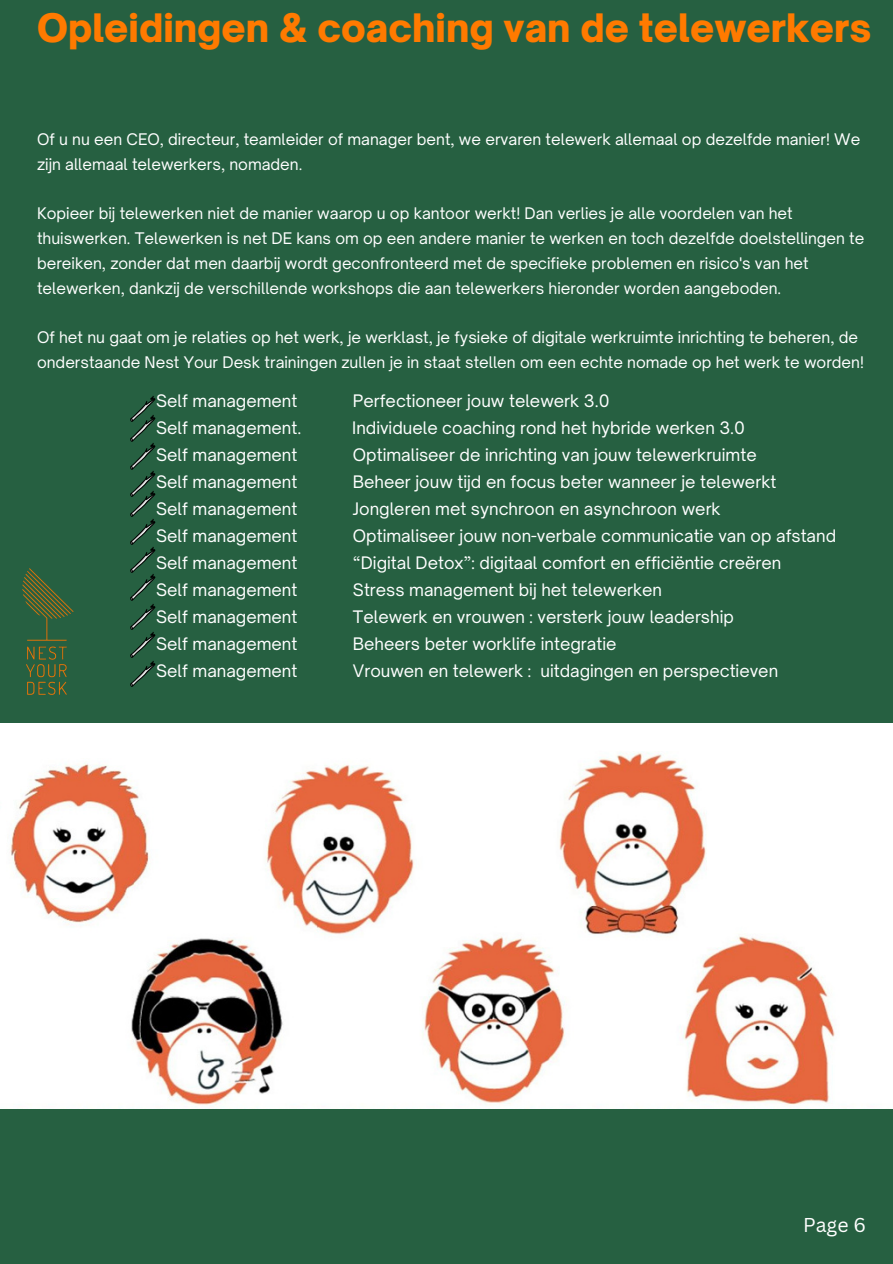
<style>
.page{position:relative;width:893px;height:1264px;background:#fff}
.page>*{position:absolute;margin:0;border:0;box-sizing:border-box;transform-origin:0 0}
.t1{font:900 37.5px "Open Sauce One";color:#ff7a00}
.t2{font:19.5px "Canva Sans";color:#fff}
.t3{font:16.5px "Open Sauce One";color:#fff}
.t4{font:15.3px/24.8px "Open Sauce One";color:#fff}
</style>
<div class="page">
<div style="left:0;top:0;width:892px;height:1263px;background:#266041"></div>
<img style="left:0;top:723px;width:892px;height:385px">
<img style="left:22px;top:568px;width:52px;height:127px">
<img style="left:134px;top:396px;width:22px;height:19px">
<img style="left:130px;top:415px;width:26px;height:75px">
<img style="left:130px;top:490px;width:26px;height:197px">
<p class="t1" style="left:37px;top:4px;width:835px">Opleidingen &amp; coaching van de telewerkers</p>
<p class="t4" style="left:37px;top:127px;width:824px">Of u nu een CEO, directeur, teamleider of manager bent, we ervaren telewerk allemaal op dezelfde manier! We zijn allemaal telewerkers, nomaden.</p>
<p class="t4" style="left:37px;top:201px;width:828px">Kopieer bij telewerken niet de manier waarop u op kantoor werkt! Dan verlies je alle voordelen van het thuiswerken. Telewerken is net DE kans om op een andere manier te werken en toch dezelfde doelstellingen te bereiken, zonder dat men daarbij wordt geconfronteerd met de specifieke problemen en risico's van het telewerken, dankzij de verschillende workshops die aan telewerkers hieronder worden aangeboden.</p>
<p class="t4" style="left:37px;top:325px;width:828px">Of het nu gaat om je relaties op het werk, je werklast, je fysieke of digitale werkruimte inrichting te beheren, de onderstaande Nest Your Desk trainingen zullen je in staat stellen om een echte nomade op het werk te worden!</p>
<p class="t3" style="left:156px;top:390px;width:143px">Self management</p>
<p class="t3" style="left:353px;top:390px;width:258px">Perfectioneer jouw telewerk 3.0</p>
<p class="t3" style="left:156px;top:417px;width:147px">Self management.</p>
<p class="t3" style="left:352px;top:417px;width:394px">Individuele coaching rond het hybride werken 3.0</p>
<p class="t3" style="left:156px;top:444px;width:143px">Self management</p>
<p class="t3" style="left:353px;top:444px;width:405px">Optimaliseer de inrichting van jouw telewerkruimte</p>
<p class="t3" style="left:156px;top:471px;width:143px">Self management</p>
<p class="t3" style="left:353px;top:471px;width:425px">Beheer jouw tijd en focus beter wanneer je telewerkt</p>
<p class="t3" style="left:156px;top:498px;width:143px">Self management</p>
<p class="t3" style="left:353px;top:498px;width:369px">Jongleren met synchroon en asynchroon werk</p>
<p class="t3" style="left:156px;top:525px;width:143px">Self management</p>
<p class="t3" style="left:353px;top:525px;width:484px">Optimaliseer jouw non-verbale communicatie van op afstand</p>
<p class="t3" style="left:156px;top:552px;width:143px">Self management</p>
<p class="t3" style="left:353px;top:552px;width:430px">“Digital Detox”: digitaal comfort en efficiëntie creëren</p>
<p class="t3" style="left:156px;top:579px;width:143px">Self management</p>
<p class="t3" style="left:353px;top:579px;width:310px">Stress management bij het telewerken</p>
<p class="t3" style="left:156px;top:606px;width:143px">Self management</p>
<p class="t3" style="left:353px;top:606px;width:382px">Telewerk en vrouwen : versterk jouw leadership</p>
<p class="t3" style="left:156px;top:633px;width:143px">Self management</p>
<p class="t3" style="left:353px;top:633px;width:265px">Beheers beter worklife integratie</p>
<p class="t3" style="left:156px;top:660px;width:143px">Self management</p>
<p class="t3" style="left:353px;top:660px;width:427px">Vrouwen en telewerk : uitdagingen en perspectieven</p>
<p class="t2" style="left:803px;top:1211px;width:64px">Page 6</p>
</div>
